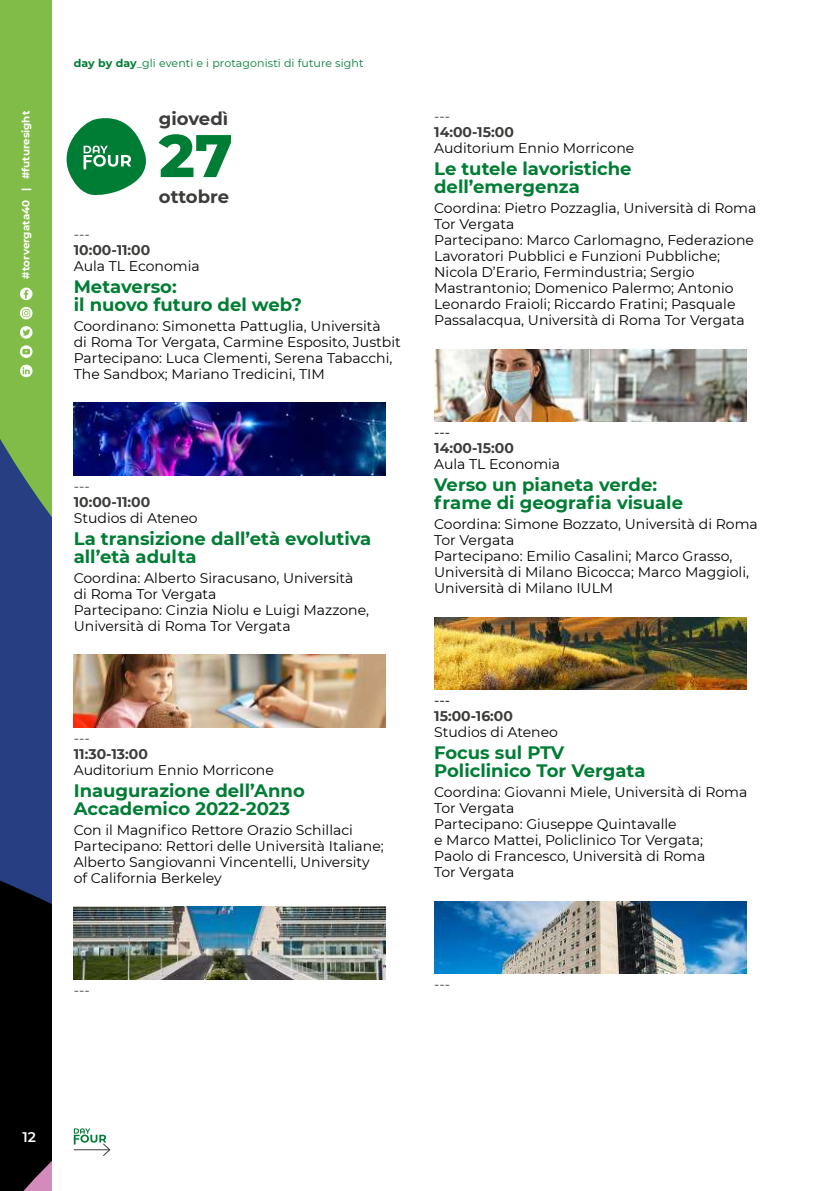
<style>
.page{position:relative;width:840px;height:1191px;background:#fff}
.page>*{position:absolute;margin:0;border:0;box-sizing:border-box;transform-origin:0 0}
.t1{font:800 60px "Montserrat";color:#007d34}
.t2{font:700 18px/18px "Montserrat";color:#007d34}
.t3{font:700 18px "Montserrat";color:#3c3c3b}
.t4{font:14px/16px "Montserrat";color:#000}
.t5{font:700 14px "Montserrat";color:#3c3c3b}
.t6{font:300 14px "Montserrat";color:#000}
.t7{font:600 14px "Montserrat";color:#fff}
.t8{font:11px "Montserrat";letter-spacing:.01em;color:#007d34}
.t9{font:700 10.4px "Montserrat";color:#fff}
.s1{font-weight:700}
</style>
<div class="page">
<img style="left:74px;top:403px;width:312px;height:72px">
<img style="left:74px;top:655px;width:312px;height:72px">
<img style="left:74px;top:907px;width:312px;height:72px">
<img style="left:434px;top:349px;width:312px;height:72px">
<img style="left:434px;top:617px;width:312px;height:72px">
<img style="left:434px;top:901px;width:312px;height:72px">
<svg style="left:74px;top:1128px;width:36px;height:28px"></svg>
<svg style="left:66px;top:118px;width:80px;height:77px"></svg>
<div style="left:0;top:0;width:51px;height:384px;background:#82bc48"></div>
<svg style="left:0;top:384px;width:51px;height:807px;background:#26374d"></svg>
<svg style="left:20px;top:287px;width:12px;height:13px"></svg>
<svg style="left:20px;top:364px;width:13px;height:13px"></svg>
<svg style="left:20px;top:326px;width:12px;height:13px"></svg>
<svg style="left:20px;top:345px;width:12px;height:13px"></svg>
<svg style="left:20px;top:307px;width:12px;height:12px"></svg>
<p class="t9" style="left:18px;top:278px;width:169px;rotate:-90deg">#torvergata40 | #futuresight</p>
<p class="t8" style="left:74px;top:56px;width:291px"><span class="s1">day by day</span>_gli eventi e i protagonisti di future sight</p>
<p class="t3" style="left:159px;top:106px;width:71px">giovedì</p>
<h1 class="t1" style="left:159px;top:112px;width:75px">27</h1>
<p class="t3" style="left:159px;top:184px;width:72px">ottobre</p>
<p class="t6" style="left:74px;top:224px;width:18px">---</p>
<p class="t5" style="left:74px;top:240px;width:78px">10:00-11:00</p>
<p class="t4" style="left:74px;top:257px;width:127px">Aula TL Economia</p>
<p class="t2" style="left:74px;top:277px;width:230px">Metaverso:<br>il nuovo futuro del web?</p>
<p class="t4" style="left:74px;top:317px;width:328px">Coordinano: Simonetta Pattuglia, Università<br>di Roma Tor Vergata, Carmine Esposito, Justbit Partecipano: Luca Clementi, Serena Tabacchi, The Sandbox; Mariano Tredicini, TIM</p>
<p class="t6" style="left:74px;top:476px;width:18px">---</p>
<p class="t5" style="left:74px;top:492px;width:78px">10:00-11:00</p>
<p class="t4" style="left:74px;top:509px;width:125px">Studios di Ateneo</p>
<p class="t2" style="left:74px;top:529px;width:299px">La transizione dall’età evolutiva all’età adulta</p>
<p class="t4" style="left:74px;top:569px;width:297px">Coordina: Alberto Siracusano, Università di Roma Tor Vergata<br>Partecipano: Cinzia Niolu e Luigi Mazzone, Università di Roma Tor Vergata</p>
<p class="t6" style="left:74px;top:728px;width:18px">---</p>
<p class="t5" style="left:74px;top:744px;width:76px">11:30-13:00</p>
<p class="t4" style="left:74px;top:761px;width:201px">Auditorium Ennio Morricone</p>
<p class="t2" style="left:74px;top:780px;width:232px">Inaugurazione dell’Anno<br>Accademico 2022-2023</p>
<p class="t4" style="left:74px;top:821px;width:311px">Con il Magnifico Rettore Orazio Schillaci Partecipano: Rettori delle Università Italiane; Alberto Sangiovanni Vincentelli, University of California Berkeley</p>
<p class="t6" style="left:434px;top:107px;width:18px">---</p>
<p class="t5" style="left:434px;top:122px;width:81px">14:00-15:00</p>
<p class="t4" style="left:434px;top:140px;width:201px">Auditorium Ennio Morricone</p>
<p class="t2" style="left:434px;top:159px;width:199px">Le tutele lavoristiche dell’emergenza</p>
<p class="t4" style="left:434px;top:200px;width:323px">Coordina: Pietro Pozzaglia, Università di Roma Tor Vergata<br>Partecipano: Marco Carlomagno, Federazione Lavoratori Pubblici e Funzioni Pubbliche; Nicola D’Erario, Fermindustria; Sergio Mastrantonio; Domenico Palermo; Antonio Leonardo Fraioli; Riccardo Fratini; Pasquale Passalacqua, Università di Roma Tor Vergata</p>
<p class="t4" style="left:434px;top:424px;width:18px">---</p>
<p class="t5" style="left:434px;top:438px;width:81px">14:00-15:00</p>
<p class="t4" style="left:434px;top:456px;width:127px">Aula TL Economia</p>
<p class="t2" style="left:434px;top:475px;width:250px">Verso un pianeta verde: frame di geografia visuale</p>
<p class="t4" style="left:434px;top:516px;width:325px">Coordina: Simone Bozzato, Università di Roma Tor Vergata<br>Partecipano: Emilio Casalini; Marco Grasso, Università di Milano Bicocca; Marco Maggioli, Università di Milano IULM</p>
<p class="t4" style="left:434px;top:692px;width:18px">---</p>
<p class="t5" style="left:434px;top:706px;width:80px">15:00-16:00</p>
<p class="t4" style="left:434px;top:724px;width:125px">Studios di Ateneo</p>
<p class="t2" style="left:434px;top:743px;width:213px">Focus sul PTV<br>Policlinico Tor Vergata</p>
<p class="t4" style="left:434px;top:784px;width:314px">Coordina: Giovanni Miele, Università di Roma<br>Tor Vergata<br>Partecipano: Giuseppe Quintavalle<br>e Marco Mattei, Policlinico Tor Vergata;<br>Paolo di Francesco, Università di Roma<br>Tor Vergata</p>
<p class="t6" style="left:74px;top:980px;width:18px">---</p>
<p class="t6" style="left:434px;top:975px;width:18px">---</p>
<p class="t7" style="left:22px;top:1127px;width:15px">12</p>
</div>
